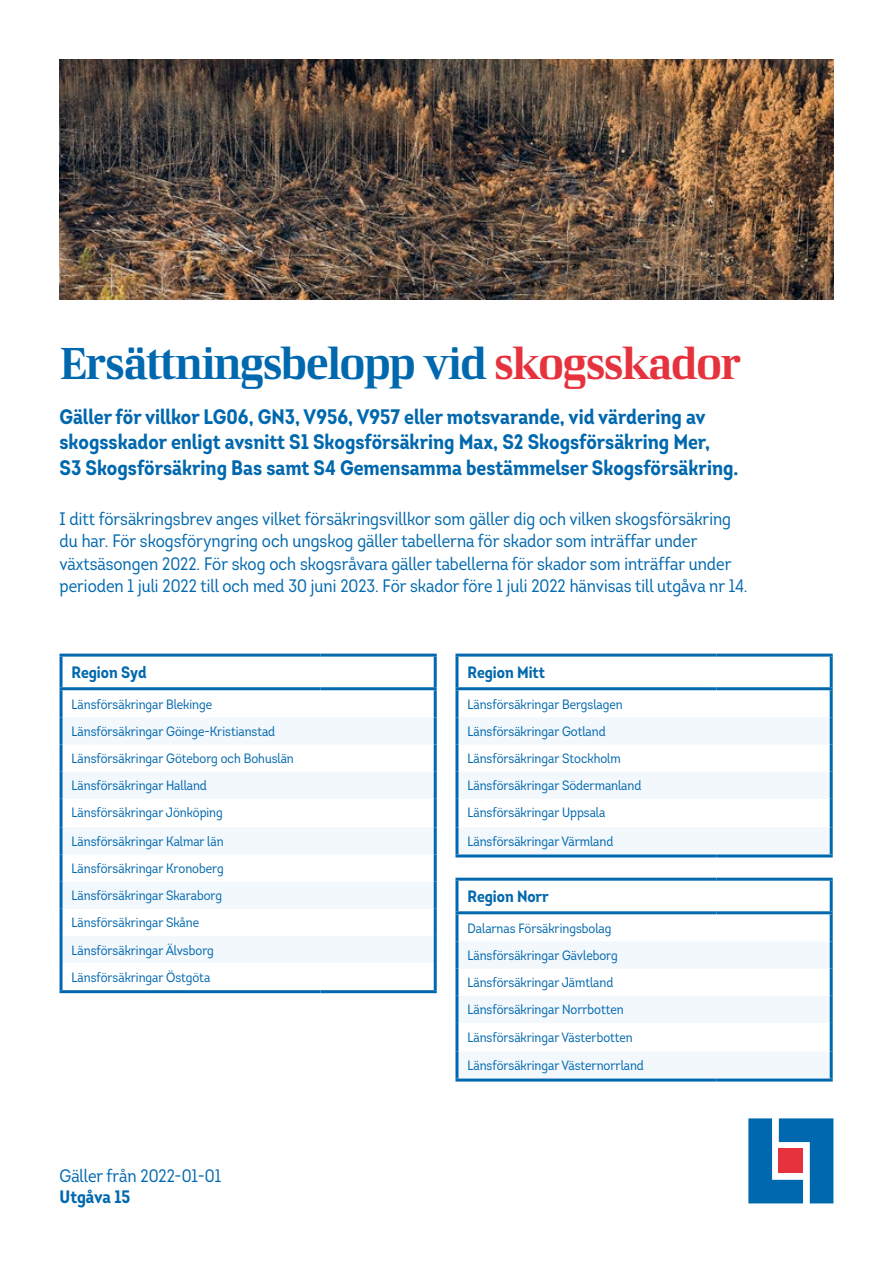
<style>
.page{position:relative;width:893px;height:1263px;background:#fff}
.page>*{position:absolute;margin:0;border:0;box-sizing:border-box;transform-origin:0 0}
.t1{font:45px "LF Rubrik 2";letter-spacing:-.035em;color:#0068ae}
.t2{font:700 21px/25.5px "Intro Cond";color:#0068ae}
.t3{font:18px/22.5px "Intro Cond";color:#0068ae}
.t4{font:700 18px "Intro Cond";color:#0068ae}
.t5{font:700 16.5px "Intro Cond";color:#0068ae}
.t6{font:13.5px/27.2px "Intro Cond";color:#0068ae}
.s1{color:#e5323d}
</style>
<div class="page">
<img style="left:60px;top:60px;width:773px;height:240px">
<svg style="left:63px;top:717px;width:371px;height:246px;fill:#f3f8fd"></svg>
<hr style="left:60px;top:690px;width:3px;height:27px;background:#0068ae">
<hr style="left:60px;top:717px;width:3px;height:27px;background:#0068ae">
<hr style="left:60px;top:744px;width:3px;height:28px;background:#0068ae">
<hr style="left:60px;top:772px;width:3px;height:27px;background:#0068ae">
<hr style="left:60px;top:799px;width:3px;height:28px;background:#0068ae">
<hr style="left:60px;top:827px;width:3px;height:27px;background:#0068ae">
<hr style="left:60px;top:854px;width:3px;height:28px;background:#0068ae">
<hr style="left:60px;top:882px;width:3px;height:27px;background:#0068ae">
<hr style="left:60px;top:909px;width:3px;height:27px;background:#0068ae">
<hr style="left:60px;top:936px;width:3px;height:27px;background:#0068ae">
<hr style="left:60px;top:963px;width:3px;height:27px;background:#0068ae">
<hr style="left:434px;top:690px;width:3px;height:27px;background:#0068ae">
<hr style="left:434px;top:717px;width:3px;height:27px;background:#0068ae">
<hr style="left:434px;top:744px;width:3px;height:28px;background:#0068ae">
<hr style="left:434px;top:772px;width:3px;height:27px;background:#0068ae">
<hr style="left:434px;top:799px;width:3px;height:28px;background:#0068ae">
<hr style="left:434px;top:827px;width:3px;height:27px;background:#0068ae">
<hr style="left:434px;top:854px;width:3px;height:28px;background:#0068ae">
<hr style="left:434px;top:882px;width:3px;height:27px;background:#0068ae">
<hr style="left:434px;top:909px;width:3px;height:27px;background:#0068ae">
<hr style="left:434px;top:936px;width:3px;height:27px;background:#0068ae">
<hr style="left:434px;top:963px;width:3px;height:27px;background:#0068ae">
<hr style="left:60px;top:654px;width:260px;height:3px;background:#0068ae">
<hr style="left:60px;top:657px;width:3px;height:30px;background:#0068ae">
<hr style="left:320px;top:654px;width:117px;height:3px;background:#0068ae">
<hr style="left:434px;top:657px;width:3px;height:30px;background:#0068ae">
<hr style="left:60px;top:687px;width:260px;height:3px;background:#0068ae">
<hr style="left:320px;top:687px;width:117px;height:3px;background:#0068ae">
<hr style="left:60px;top:990px;width:260px;height:3px;background:#0068ae">
<hr style="left:320px;top:990px;width:117px;height:3px;background:#0068ae">
<svg style="left:458px;top:717px;width:372px;height:137px;fill:#f3f8fd"></svg>
<hr style="left:455px;top:690px;width:3px;height:27px;background:#0068ae">
<hr style="left:455px;top:717px;width:3px;height:27px;background:#0068ae">
<hr style="left:455px;top:744px;width:3px;height:28px;background:#0068ae">
<hr style="left:455px;top:772px;width:3px;height:27px;background:#0068ae">
<hr style="left:455px;top:799px;width:3px;height:28px;background:#0068ae">
<hr style="left:455px;top:827px;width:3px;height:27px;background:#0068ae">
<hr style="left:830px;top:690px;width:3px;height:27px;background:#0068ae">
<hr style="left:830px;top:717px;width:3px;height:27px;background:#0068ae">
<hr style="left:830px;top:744px;width:3px;height:28px;background:#0068ae">
<hr style="left:830px;top:772px;width:3px;height:27px;background:#0068ae">
<hr style="left:830px;top:799px;width:3px;height:28px;background:#0068ae">
<hr style="left:830px;top:827px;width:3px;height:27px;background:#0068ae">
<hr style="left:455px;top:654px;width:261px;height:3px;background:#0068ae">
<hr style="left:455px;top:657px;width:3px;height:30px;background:#0068ae">
<hr style="left:716px;top:654px;width:117px;height:3px;background:#0068ae">
<hr style="left:830px;top:657px;width:3px;height:30px;background:#0068ae">
<hr style="left:455px;top:687px;width:261px;height:3px;background:#0068ae">
<hr style="left:716px;top:687px;width:117px;height:3px;background:#0068ae">
<hr style="left:455px;top:854px;width:261px;height:3px;background:#0068ae">
<hr style="left:716px;top:854px;width:117px;height:3px;background:#0068ae">
<svg style="left:458px;top:941px;width:372px;height:137px;fill:#f3f8fd"></svg>
<hr style="left:455px;top:914px;width:3px;height:27px;background:#0068ae">
<hr style="left:455px;top:941px;width:3px;height:27px;background:#0068ae">
<hr style="left:455px;top:968px;width:3px;height:28px;background:#0068ae">
<hr style="left:455px;top:996px;width:3px;height:27px;background:#0068ae">
<hr style="left:455px;top:1023px;width:3px;height:28px;background:#0068ae">
<hr style="left:455px;top:1051px;width:3px;height:27px;background:#0068ae">
<hr style="left:830px;top:914px;width:3px;height:27px;background:#0068ae">
<hr style="left:830px;top:941px;width:3px;height:27px;background:#0068ae">
<hr style="left:830px;top:968px;width:3px;height:28px;background:#0068ae">
<hr style="left:830px;top:996px;width:3px;height:27px;background:#0068ae">
<hr style="left:830px;top:1023px;width:3px;height:28px;background:#0068ae">
<hr style="left:830px;top:1051px;width:3px;height:27px;background:#0068ae">
<hr style="left:455px;top:878px;width:261px;height:3px;background:#0068ae">
<hr style="left:455px;top:881px;width:3px;height:30px;background:#0068ae">
<hr style="left:716px;top:878px;width:117px;height:3px;background:#0068ae">
<hr style="left:830px;top:881px;width:3px;height:30px;background:#0068ae">
<hr style="left:455px;top:911px;width:261px;height:3px;background:#0068ae">
<hr style="left:716px;top:911px;width:117px;height:3px;background:#0068ae">
<hr style="left:455px;top:1078px;width:261px;height:3px;background:#0068ae">
<hr style="left:716px;top:1078px;width:117px;height:3px;background:#0068ae">
<svg style="left:748px;top:1118px;width:85px;height:85px;background:#2f82bb"></svg>
<div style="left:779px;top:1149px;width:24px;height:24px;background:#e5323d"></div>
<h1 class="t1" style="left:60px;top:336px;width:683px">Ersättningsbelopp vid <span class="s1">skogsskador</span></h1>
<h2 class="t2" style="left:60px;top:404px;width:680px">Gäller för villkor LG06, GN3, V956, V957 eller motsvarande, vid värdering av skogsskador enligt avsnitt S1 Skogsförsäkring Max, S2 Skogsförsäkring Mer,<br>S3 Skogsförsäkring Bas samt S4 Gemensamma bestämmelser Skogsförsäkring.</h2>
<p class="t3" style="left:60px;top:507px;width:689px">I ditt försäkringsbrev anges vilket försäkringsvillkor som gäller dig och vilken skogsförsäkring du har. För skogsföryngring och ungskog gäller tabellerna för skador som inträffar under växtsäsongen 2022. För skog och skogsråvara gäller tabellerna för skador som inträffar under perioden 1 juli 2022 till och med 30 juni 2023. För skador före 1 juli 2022 hänvisas till utgåva nr 14.</p>
<p class="t5" style="left:72px;top:662px;width:76px">Region Syd</p>
<p class="t6" style="left:72px;top:691px;width:224px">Länsförsäkringar Blekinge Länsförsäkringar Göinge-Kristianstad Länsförsäkringar Göteborg och Bohuslän Länsförsäkringar Halland Länsförsäkringar Jönköping</p>
<p class="t6" style="left:72px;top:828px;width:153px">Länsförsäkringar Kalmar län<br>Länsförsäkringar Kronoberg<br>Länsförsäkringar Skaraborg<br>Länsförsäkringar Skåne<br>Länsförsäkringar Älvsborg<br>Länsförsäkringar Östgöta</p>
<h3 class="t3" style="left:60px;top:1164px;width:163px">Gäller från 2022-01-01</h3>
<h3 class="t4" style="left:60px;top:1186px;width:72px">Utgåva 15</h3>
<p class="t5" style="left:468px;top:662px;width:79px">Region Mitt</p>
<p class="t6" style="left:468px;top:691px;width:175px">Länsförsäkringar Bergslagen<br>Länsförsäkringar Gotland<br>Länsförsäkringar Stockholm<br>Länsförsäkringar Södermanland<br>Länsförsäkringar Uppsala</p>
<p class="t6" style="left:468px;top:828px;width:147px">Länsförsäkringar Värmland</p>
<p class="t5" style="left:468px;top:886px;width:83px">Region Norr</p>
<p class="t6" style="left:468px;top:915px;width:167px">Dalarnas Försäkringsbolag<br>Länsförsäkringar Gävleborg<br>Länsförsäkringar Jämtland<br>Länsförsäkringar Norrbotten<br>Länsförsäkringar Västerbotten</p>
<p class="t6" style="left:468px;top:1052px;width:178px">Länsförsäkringar Västernorrland</p>
</div>
